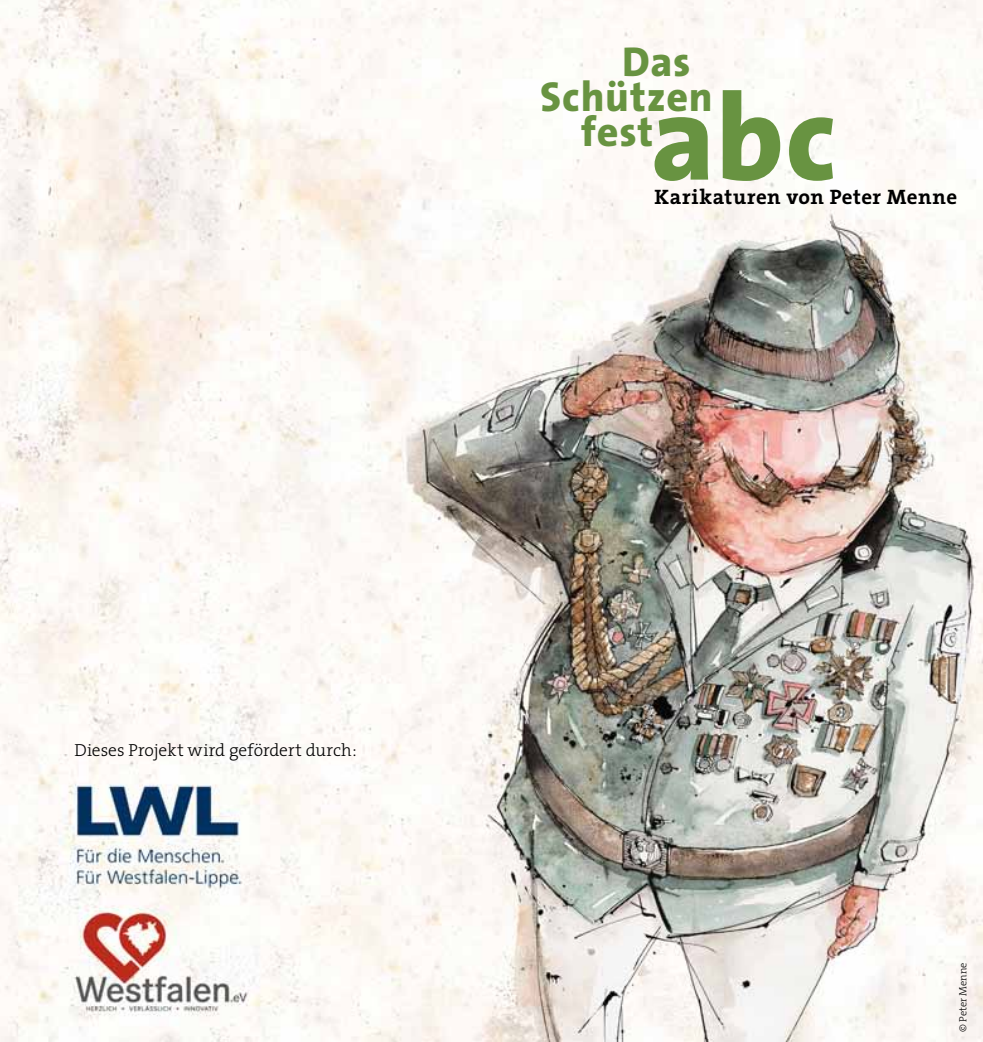
<style>
.page{position:relative;width:983px;height:1042px;background:#fff}
.page>*{position:absolute;margin:0;border:0;box-sizing:border-box;transform-origin:0 0}
.t1{font:800 122.5px "The Sans";color:#689341}
.t2{font:800 42px "The Sans";letter-spacing:.015em;color:#689341}
.t3{font:700 21px "The Serif";letter-spacing:.02em;color:#000}
.t4{font:300 17.5px "The Serif";color:#000}
.t5{font:300 10.5px "The Serif";color:#000}
</style>
<div class="page">
<img style="left:0;top:0;width:982px;height:1042px">
<h2 class="t2" style="left:622px;top:27px;width:70px">Das</h2>
<h2 class="t2" style="left:540px;top:62px;width:174px">Schützen</h2>
<h2 class="t2" style="left:581px;top:97px;width:74px">fest</h2>
<h1 class="t1" style="left:650px;top:35px;width:187px">abc</h1>
<p class="t3" style="left:654px;top:179px;width:304px">Karikaturen von Peter Menne</p>
<p class="t4" style="left:74px;top:736px;width:283px">Dieses Projekt wird gefördert durch:</p>
<p class="t5" style="left:953px;top:1032px;width:71px;rotate:-90deg">© Peter Menne</p>
</div>
